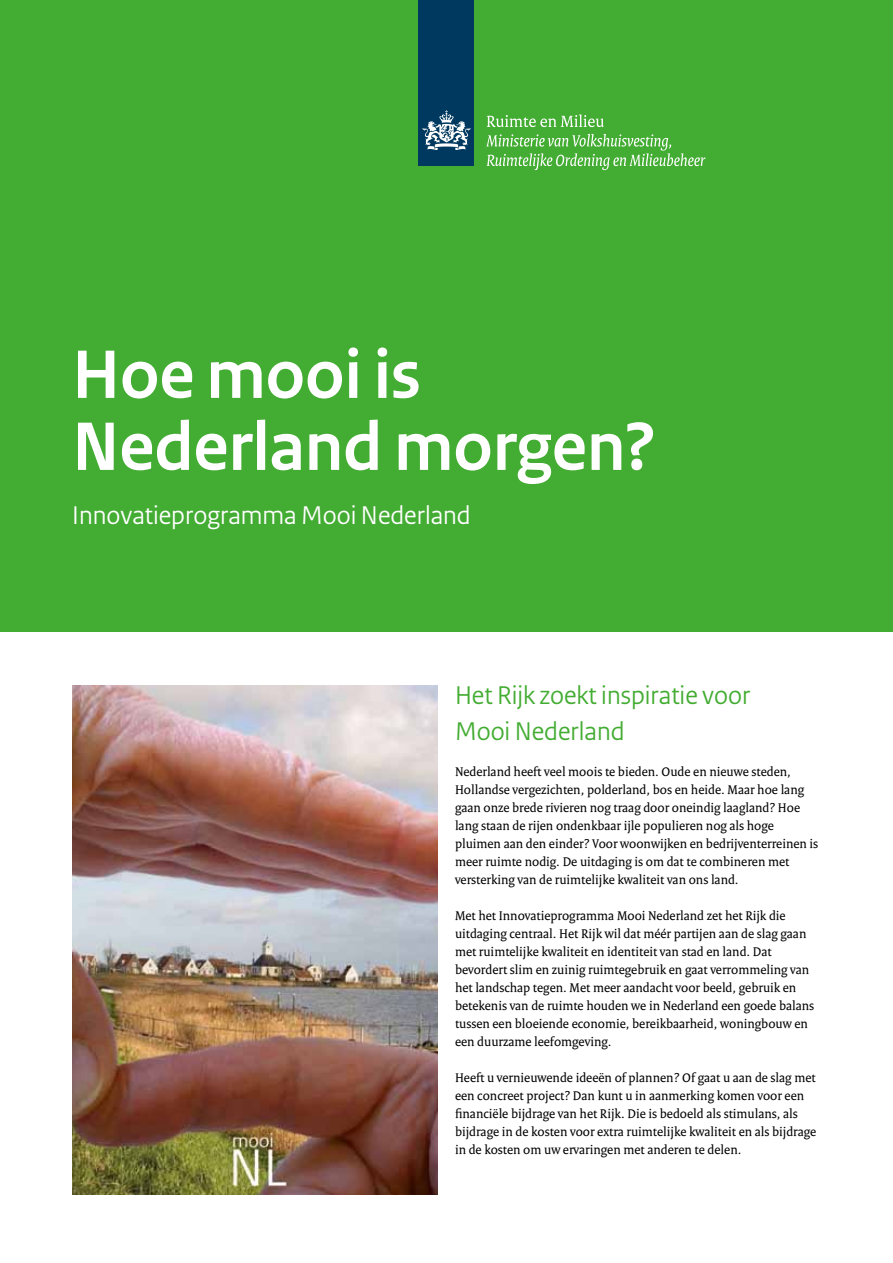
<style>
.page{position:relative;width:893px;height:1263px;background:#fff}
.page>*{position:absolute;margin:0;border:0;box-sizing:border-box;transform-origin:0 0}
.t1{font:700 72px/72px "Rijksoverheid Sans";color:#fff}
.t2{font:27px/36px "Rijksoverheid Sans";color:#43ac32}
.t3{font:27px "Rijksoverheid Sans";color:#fff}
.t4{font:13.5px/18px "Rijksoverheid Serif";color:#000}
</style>
<div class="page">
<div style="left:0;top:0;width:893px;height:631px;background:#43ac32"></div>
<div style="left:419px;top:0;width:55px;height:166px;background:#00395f"></div>
<svg style="left:423px;top:110px;width:47px;height:40px"></svg>
<svg style="left:487px;top:114px;width:117px;height:13px"></svg>
<svg style="left:486px;top:134px;width:219px;height:36px"></svg>
<img style="left:72px;top:686px;width:366px;height:509px">
<h1 class="t1" style="left:72px;top:340px;width:585px">Hoe mooi is<br>Nederland morgen?</h1>
<h2 class="t3" style="left:72px;top:499px;width:400px">Innovatieprogramma Mooi Nederland</h2>
<h2 class="t2" style="left:455px;top:677px;width:297px">Het Rijk zoekt inspiratie voor<br>Mooi Nederland</h2>
<p class="t4" style="left:455px;top:762px;width:365px">Nederland heeft veel moois te bieden. Oude en nieuwe steden, Hollandse vergezichten, polderland, bos en heide. Maar hoe lang gaan onze brede rivieren nog traag door oneindig laagland? Hoe lang staan de rijen ondenkbaar ijle populieren nog als hoge pluimen aan den einder? Voor woonwijken en bedrijventerreinen is meer ruimte nodig. De uitdaging is om dat te combineren met versterking van de ruimtelijke kwaliteit van ons land.</p>
<p class="t4" style="left:455px;top:906px;width:361px">Met het Innovatieprogramma Mooi Nederland zet het Rijk die uitdaging centraal. Het Rijk wil dat méér partijen aan de slag gaan met ruimtelijke kwaliteit en identiteit van stad en land. Dat bevordert slim en zuinig ruimtegebruik en gaat verrommeling van het landschap tegen. Met meer aandacht voor beeld, gebruik en betekenis van de ruimte houden we in Nederland een goede balans tussen een bloeiende economie, bereikbaarheid, woningbouw en een duurzame leefomgeving.</p>
<p class="t4" style="left:455px;top:1068px;width:363px">Heeft u vernieuwende ideeën of plannen? Of gaat u aan de slag met een concreet project? Dan kunt u in aanmerking komen voor een financiële bijdrage van het Rijk. Die is bedoeld als stimulans, als bijdrage in de kosten voor extra ruimtelijke kwaliteit en als bijdrage in de kosten om uw ervaringen met anderen te delen.</p>
</div>
